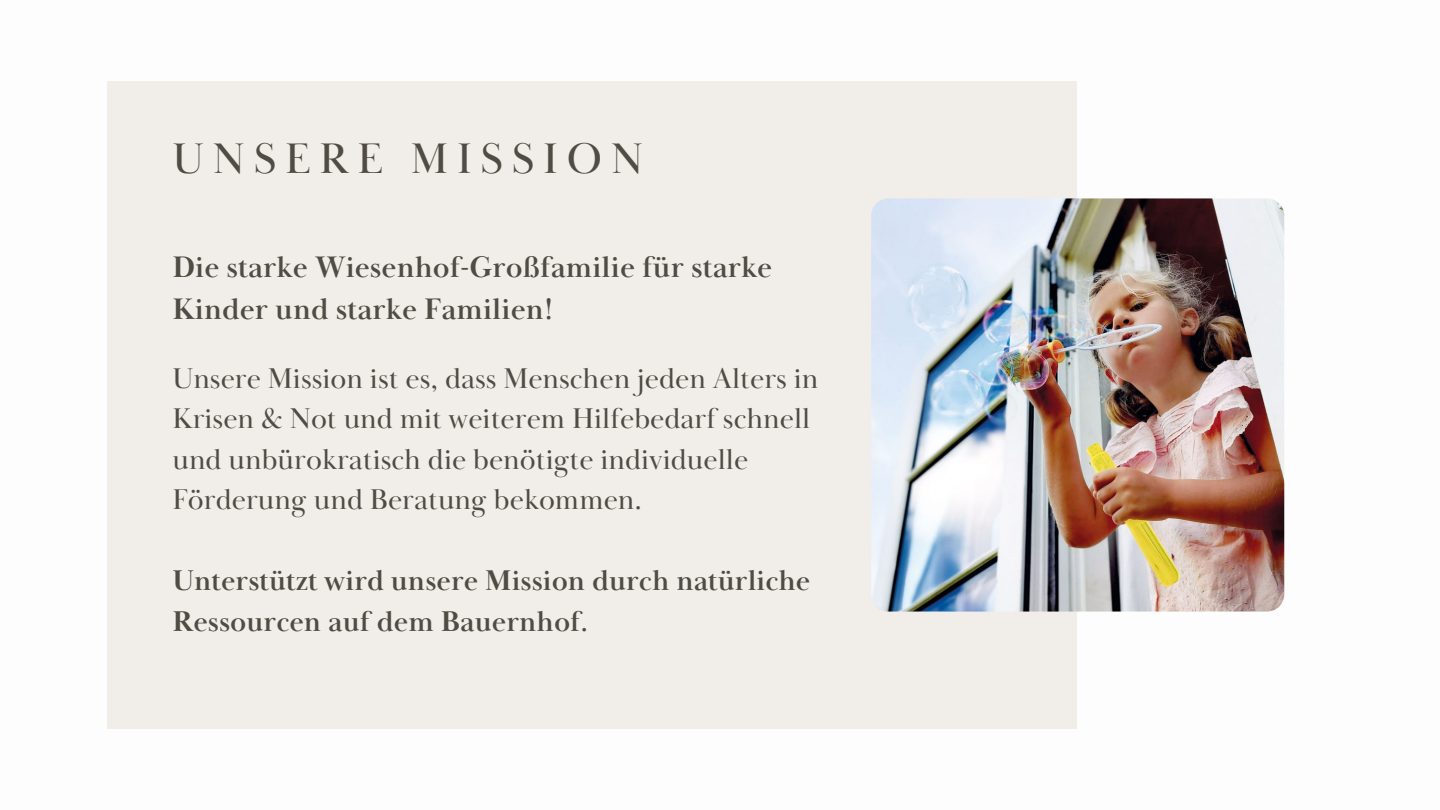
<style>
.page{position:relative;width:1440px;height:810px;background:#fff}
.page>*{position:absolute;margin:0;border:0;box-sizing:border-box;transform-origin:0 0}
.t1{font:44px "Baskerville Display PT";letter-spacing:.2em;color:#504c44}
.t2{font:700 30.5px/42.8px "Baskerville Display PT";color:#504c44}
.t3{font:29.4px/40.5px "Baskerville Display PT";color:#504c44}
.t4{font:700 29.4px/40.5px "Baskerville Display PT";color:#504c44}
</style>
<div class="page">
<div style="left:108px;top:81px;width:969px;height:648px;background:#f1ede9"></div>
<img style="left:871px;top:198px;width:413px;height:414px;border-radius:17px">
<h2 class="t1" style="left:172px;top:132px;width:472px">UNSERE MISSION</h2>
<p class="t2" style="left:172px;top:246px;width:602px">Die starke Wiesenhof-Großfamilie für starke<br>Kinder und starke Familien!</p>
<h2 class="t3" style="left:172px;top:359px;width:648px">Unsere Mission ist es, dass Menschen jeden Alters in Krisen &amp; Not und mit weiterem Hilfebedarf schnell und unbürokratisch die benötigte individuelle Förderung und Beratung bekommen.</h2>
<p class="t4" style="left:172px;top:561px;width:640px">Unterstützt wird unsere Mission durch natürliche<br>Ressourcen auf dem Bauernhof.</p>
</div>
